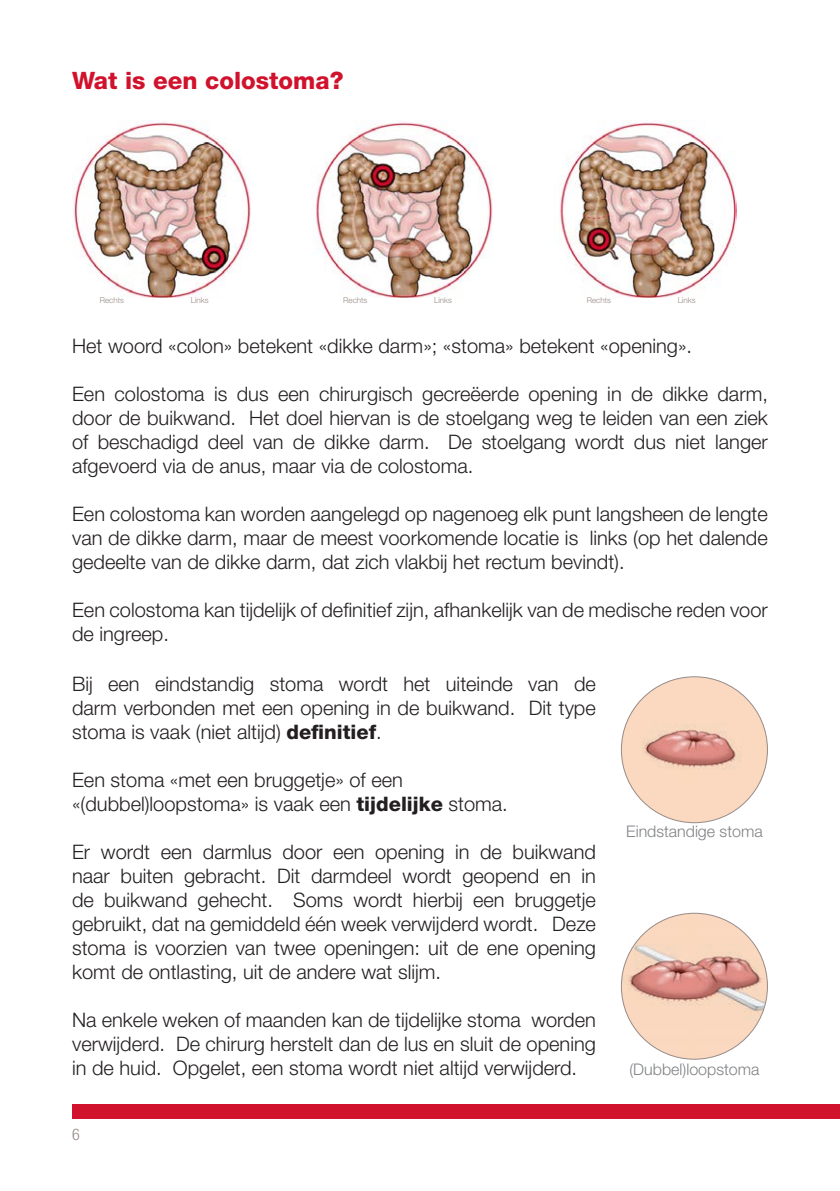
<style>
.page{position:relative;width:840px;height:1191px;background:#fff}
.page>*{position:absolute;margin:0;border:0;box-sizing:border-box;transform-origin:0 0}
.t1{font:800 24px "Helvetica Neue LT Std";color:#d1122c}
.t2{font:300 20px/24px "Helvetica Neue LT Std";color:#231f20;text-align:justify}
.t3{font:300 16px "Helvetica Neue LT Std";color:#808285}
.t4{font:300 condensed 16px "Helvetica Neue LT Std";color:#988b87}
.t5{font:300 8px "Helvetica Neue LT Std";color:#988b87}
.s1{font-weight:800}
</style>
<div class="page">
<div style="left:72px;top:1105px;width:767px;height:14px;background:#d1122c"></div>
<img style="left:621px;top:913px;width:146px;height:146px;border-radius:73px">
<img style="left:621px;top:677px;width:146px;height:145px;border-radius:71px">
<img style="left:560px;top:120px;width:176px;height:178px">
<img style="left:72px;top:120px;width:179px;height:178px">
<img style="left:313px;top:122px;width:179px;height:176px">
<p class="t1" style="left:72px;top:66px;width:273px">Wat is een colostoma?</p>
<p class="t5" style="left:100px;top:296px;width:26px">Rechts</p>
<p class="t5" style="left:190px;top:296px;width:19px">Links</p>
<p class="t5" style="left:343px;top:296px;width:26px">Rechts</p>
<p class="t5" style="left:434px;top:296px;width:19px">Links</p>
<p class="t5" style="left:586px;top:296px;width:26px">Rechts</p>
<p class="t5" style="left:677px;top:296px;width:19px">Links</p>
<p class="t2" style="left:72px;top:333px;width:621px">Het woord «colon» betekent «dikke darm»; «stoma» betekent «opening».</p>
<p class="t2" style="left:72px;top:381px;width:697px">Een colostoma is dus een chirurgisch gecreëerde opening in de dikke darm, door de buikwand. Het doel hiervan is de stoelgang weg te leiden van een ziek of beschadigd deel van de dikke darm. De stoelgang wordt dus niet langer afgevoerd via de anus, maar via de colostoma.</p>
<p class="t2" style="left:72px;top:501px;width:697px">Een colostoma kan worden aangelegd op nagenoeg elk punt langsheen de lengte van de dikke darm, maar de meest voorkomende locatie is links (op het dalende gedeelte van de dikke darm, dat zich vlakbij het rectum bevindt).</p>
<p class="t2" style="left:72px;top:597px;width:696px">Een colostoma kan tijdelijk of definitief zijn, afhankelijk van de medische reden voor de ingreep.</p>
<p class="t2" style="left:72px;top:671px;width:525px">Bij een eindstandig stoma wordt het uiteinde van de darm verbonden met een opening in de buikwand. Dit type stoma is vaak (niet altijd) <span class="s1">definitief</span>.</p>
<p class="t2" style="left:72px;top:767px;width:332px">Een stoma «met een bruggetje» of een</p>
<p class="t2" style="left:72px;top:791px;width:437px">«(dubbel)loopstoma» is vaak een <span class="s1">tijdelijke</span> stoma.</p>
<p class="t2" style="left:72px;top:839px;width:525px">Er wordt een darmlus door een opening in de buikwand naar buiten gebracht. Dit darmdeel wordt geopend en in de buikwand gehecht. Soms wordt hierbij een bruggetje gebruikt, dat na gemiddeld één week verwijderd wordt. Deze stoma is voorzien van twee openingen: uit de ene opening komt de ontlasting, uit de andere wat slijm.</p>
<p class="t2" style="left:72px;top:1007px;width:525px">Na enkele weken of maanden kan de tijdelijke stoma worden verwijderd. De chirurg herstelt dan de lus en sluit de opening in de huid. Opgelet, een stoma wordt niet altijd verwijderd.</p>
<p class="t3" style="left:626px;top:822px;width:138px">Eindstandige stoma</p>
<p class="t3" style="left:629px;top:1059px;width:131px">(Dubbel)loopstoma</p>
<p class="t4" style="left:72px;top:1124px;width:9px">6</p>
</div>
